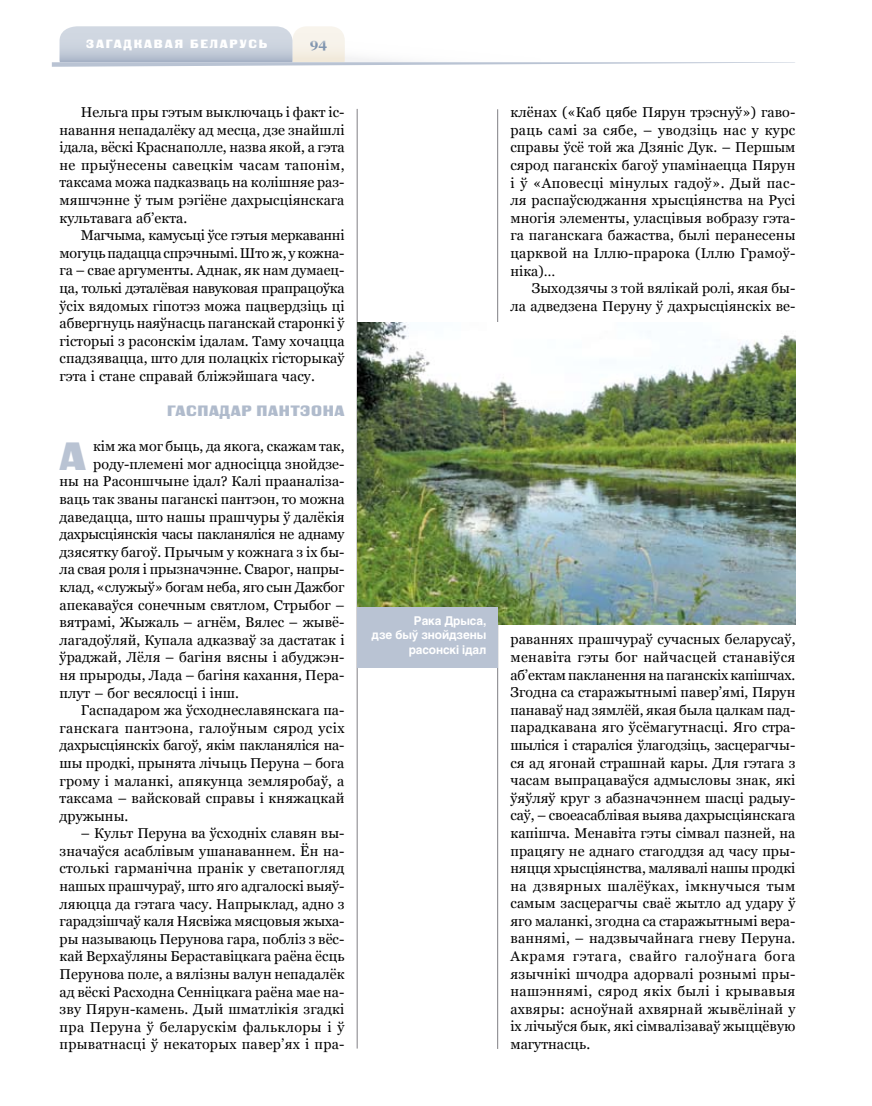
<style>
.page{position:relative;width:872px;height:1106px;background:#fff}
.page>*{position:absolute;margin:0;border:0;box-sizing:border-box;transform-origin:0 0}
.t1{font:39.3px "Black Grotesk C";color:#b9c3d3}
.t2{font:15px "Black Grotesk C";letter-spacing:.045em;color:#b0bbcc}
.t3{font:14.25px/17.5px "Georgia";letter-spacing:.005em;color:#000;text-align:justify}
.t4{font:14.25px "Georgia";letter-spacing:-.015em;color:#000}
.t5{font:14.25px "Georgia";letter-spacing:-.02em;color:#000}
.t6{font:14.25px "Georgia";letter-spacing:.025em;color:#000}
.t7{font:700 13.5px "Georgia";color:#8095af}
.t8{font:700 12px/14.4px "Helios";letter-spacing:-.01em;color:#fff;text-align:right}
.t9{font:12px "Black Grotesk C";letter-spacing:.15em;color:#fff}
</style>
<div class="page">
<hr style="left:357px;top:109px;width:1px;height:939px;background:#818084">
<hr style="left:497px;top:109px;width:1px;height:939px;background:#818084">
<svg style="left:52px;top:26px;width:743px;height:41px"></svg>
<img style="left:357px;top:323px;width:438px;height:302px">
<div style="left:357px;top:607px;width:140px;height:60px;background:#b9c3d3"></div>
<p class="t9" style="left:86px;top:36px;width:183px">загадкавая беларусь</p>
<p class="t7" style="left:309px;top:35px;width:19px">94</p>
<p class="t3" style="left:60px;top:103px;width:286px;text-indent:21px">Нельга пры гэтым выключаць і факт іс&shy;навання непадалёку ад месца, дзе знайшлі ідала, вёскі Краснаполле, назва якой, а гэта не прыўнесены савецкім часам тапонім, таксама можа падказваць на колішняе раз&shy;мяшчэнне ў тым рэгіёне дахрысціянскага культавага аб’екта.</p>
<p class="t3" style="left:60px;top:226px;width:286px;text-indent:21px">Магчыма, камусьці ўсе гэтыя меркаванні могуць падацца спрэчнымі. Што ж, у кожна&shy;га – свае аргументы. Аднак, як нам думаец&shy;ца, толькі дэталёвая навуковая прапрацоўка ўсіх вядомых гіпотэз можа пацвердзіць ці абвергнуць наяўнасць паганскай старонкі ў гісторыі з расонскім ідалам. Таму хочацца спадзявацца, што для полацкіх гісторыкаў гэта і стане справай бліжэйшага часу.</p>
<p class="t2" style="left:167px;top:402px;width:179px">Гаспадар пантэона</p>
<h1 class="t1" style="left:60px;top:433px;width:28px">А</h1>
<p class="t3" style="left:93px;top:437px;width:253px">кім жа мог быць, да якога, скажам так,</p>
<p class="t3" style="left:93px;top:455px;width:253px">роду-племені мог адносіцца знойдзе-</p>
<p class="t3" style="left:60px;top:473px;width:286px">ны на Расоншчыне ідал? Калі прааналіза-</p>
<p class="t3" style="left:60px;top:490px;width:286px">ваць так званы паганскі пантэон, то можна</p>
<p class="t3" style="left:60px;top:508px;width:286px">даведацца, што нашы прашчуры ў далёкія</p>
<p class="t5" style="left:60px;top:526px;width:286px">дахрысціянскія часы пакланяліся не аднаму</p>
<p class="t3" style="left:60px;top:543px;width:286px">дзясятку багоў. Прычым у кожнага з іх бы-</p>
<p class="t3" style="left:60px;top:560px;width:286px">ла свая роля і прызначэнне. Сварог, напры-</p>
<p class="t3" style="left:60px;top:578px;width:286px">клад, «служыў» богам неба, яго сын Дажбог</p>
<p class="t3" style="left:60px;top:596px;width:286px">апекаваўся сонечным святлом, Стрыбог –</p>
<p class="t3" style="left:60px;top:613px;width:286px">вятрамі, Жыжаль – агнём, Вялес – жывё-</p>
<p class="t3" style="left:60px;top:631px;width:286px">лагадоўляй, Купала адказваў за дастатак і</p>
<p class="t3" style="left:60px;top:648px;width:286px">ўраджай, Лёля – багіня вясны і абуджэн-</p>
<p class="t3" style="left:60px;top:666px;width:286px">ня прыроды, Лада – багіня кахання, Пера-</p>
<p class="t3" style="left:60px;top:684px;width:181px">плут – бог весялосцi і інш.</p>
<p class="t3" style="left:81px;top:701px;width:265px">Гаспадаром жа ўсходнеславянскага па-</p>
<p class="t6" style="left:60px;top:719px;width:286px">ганскага пантэона, галоўным сярод усіх</p>
<p class="t4" style="left:60px;top:737px;width:286px">дахрысціянскіх багоў, якім пакланяліся на-</p>
<p class="t3" style="left:60px;top:754px;width:286px">шы продкі, прынята лічыць Перуна – бога</p>
<p class="t3" style="left:60px;top:771px;width:286px">грому і маланкі, апякунца земляробаў, а</p>
<p class="t3" style="left:60px;top:789px;width:286px">таксама – вайсковай справы і княжацкай</p>
<p class="t3" style="left:60px;top:807px;width:70px">дружыны.</p>
<p class="t3" style="left:60px;top:824px;width:286px;text-indent:21px">– Культ Перуна ва ўсходніх славян вы&shy;значаўся асаблівым ушанаваннем. Ён на&shy;столькі гарманічна пранік у светапогляд нашых прашчураў, што яго адгалоскі выяў&shy;ляюцца да гэтага часу. Напрыклад, адно з гарадзішчаў каля Нясвіжа мясцовыя жыха&shy;ры называюць Перунова гара, побліз з вёс&shy;кай Верхаўляны Бераставіцкага раёна ёсць Перунова поле, а вялізны валун непадалёк ад вёскі Расходна Сенніцкага раёна мае на&shy;зву Пярун-камень. Дый шматлікія згадкі пра Перуна ў беларускім фальклоры і ў прыватнасці ў некаторых павер’ях і пра-</p>
<p class="t3" style="left:510px;top:103px;width:286px">клёнах («Каб цябе Пярун трэснуў») гаво&shy;раць самі за сябе, – уводзіць нас у курс справы ўсё той жа Дзяніс Дук. – Першым сярод паганскіх багоў упамінаецца Пярун і ў «Аповесці мінулых гадоў». Дый пас&shy;ля распаўсюджання хрысціянства на Русі многія элементы, уласцівыя вобразу гэта&shy;га паганскага бажаства, былі перанесены царквой на Іллю-прарока (Іллю Грамоў&shy;ніка)…</p>
<p class="t3" style="left:510px;top:279px;width:286px;text-align:right">Зыходзячы з той вялікай ролі, якая бы-<br>ла адведзена Перуну ў дахрысціянскіх ве-</p>
<p class="t8" style="left:372px;top:613px;width:116px">Рака Дрыса,<br>дзе быў знойдзены расонскі ідал</p>
<p class="t3" style="left:510px;top:630px;width:286px">раваннях прашчураў сучасных беларусаў, менавіта гэты бог найчасцей станавіўся аб’ектам пакланення на паганскіх капішчах.<br>Згодна са старажытнымі павер’ямі, Пярун панаваў над зямлёй, якая была цалкам пад&shy;парадкавана яго ўсёмагутнасці. Яго стра&shy;шыліся і стараліся ўлагодзіць, засцерагчы&shy;ся ад ягонай страшнай кары. Для гэтага з часам выпрацаваўся адмысловы знак, які ўяўляў круг з абазначэннем шасці радыу&shy;саў, – своеасаблівая выява дахрысціянскага капішча. Менавіта гэты сімвал пазней, на працягу не аднаго стагоддзя ад часу пры&shy;няцця хрысціянства, малявалі нашы продкі на дзвярных шалёўках, імкнучыся тым самым засцерагчы сваё жытло ад удару ў яго маланкі, згодна са старажытнымі вера&shy;ваннямі, – надзвычайнага гневу Перуна.<br>Акрамя гэтага, свайго галоўнага бога язычнікі шчодра адорвалі рознымі пры&shy;нашэннямі, сярод якіх былі і крывавыя ахвяры: асноўнай ахвярнай жывёлінай у іх лічыўся бык, які сімвалізаваў жыццёвую магутнасць.</p>
</div>
